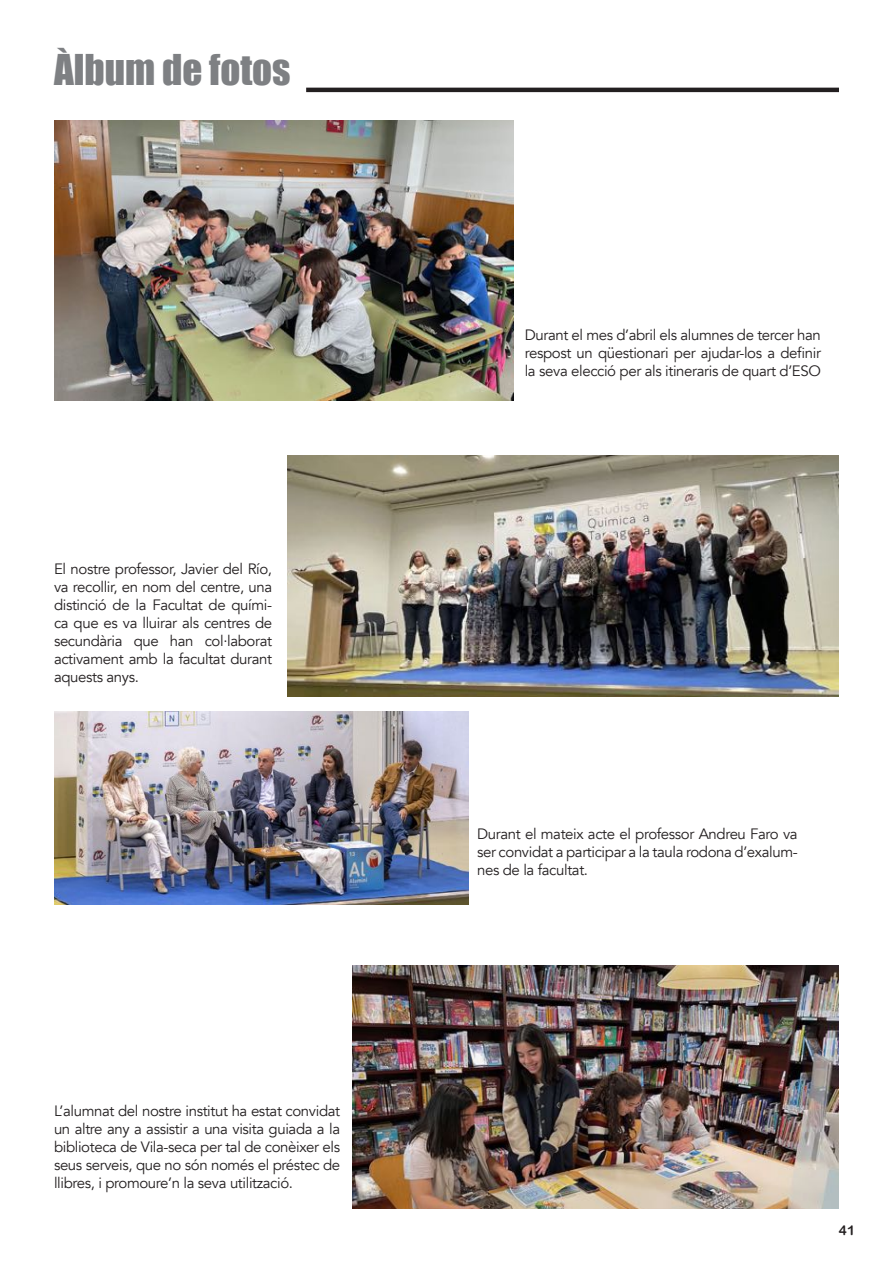
<style>
.page{position:relative;width:893px;height:1263px;background:#fff}
.page>*{position:absolute;margin:0;border:0;box-sizing:border-box;transform-origin:0 0}
.t1{font:39px "Impact";color:#7e8083}
.t2{font:15px/18px "Avenir";letter-spacing:-.025em;color:#231f20;text-align:justify}
.t3{font:13.5px "Arial Rounded MT Bold";color:#231f20}
</style>
<div class="page">
<hr style="left:306px;top:88px;width:533px;height:4px;background:#231f20">
<img style="left:287px;top:456px;width:552px;height:241px">
<img style="left:54px;top:120px;width:459px;height:280px">
<img style="left:54px;top:711px;width:415px;height:193px">
<img style="left:353px;top:966px;width:486px;height:243px">
<h1 class="t1" style="left:54px;top:45px;width:238px">Àlbum de fotos</h1>
<p class="t2" style="left:54px;top:561px;width:220px">El nostre professor, Javier del Río, va recollir, en nom del centre, una distinció de la Facultat de quími&shy;ca que es va lluirar als centres de secundària que han col·laborat activament amb la facultat durant aquests anys.</p>
<p class="t2" style="left:54px;top:1102px;width:288px">L’alumnat del nostre institut ha estat convidat un altre any a assistir a una visita guiada a la biblioteca de Vila-seca per tal de conèixer els seus serveis, que no són només el préstec de llibres, i promoure’n la seva utilització.</p>
<p class="t2" style="left:525px;top:326px;width:298px">Durant el mes d’abril els alumnes de tercer han respost un qüestionari per ajudar-los a definir la seva elecció per als itineraris de quart d’ESO</p>
<p class="t2" style="left:477px;top:825px;width:322px">Durant el mateix acte el professor Andreu Faro va ser convidat a participar a la taula rodona d’exalum&shy;nes de la facultat.</p>
<p class="t3" style="left:839px;top:1222px;width:18px">41</p>
</div>
